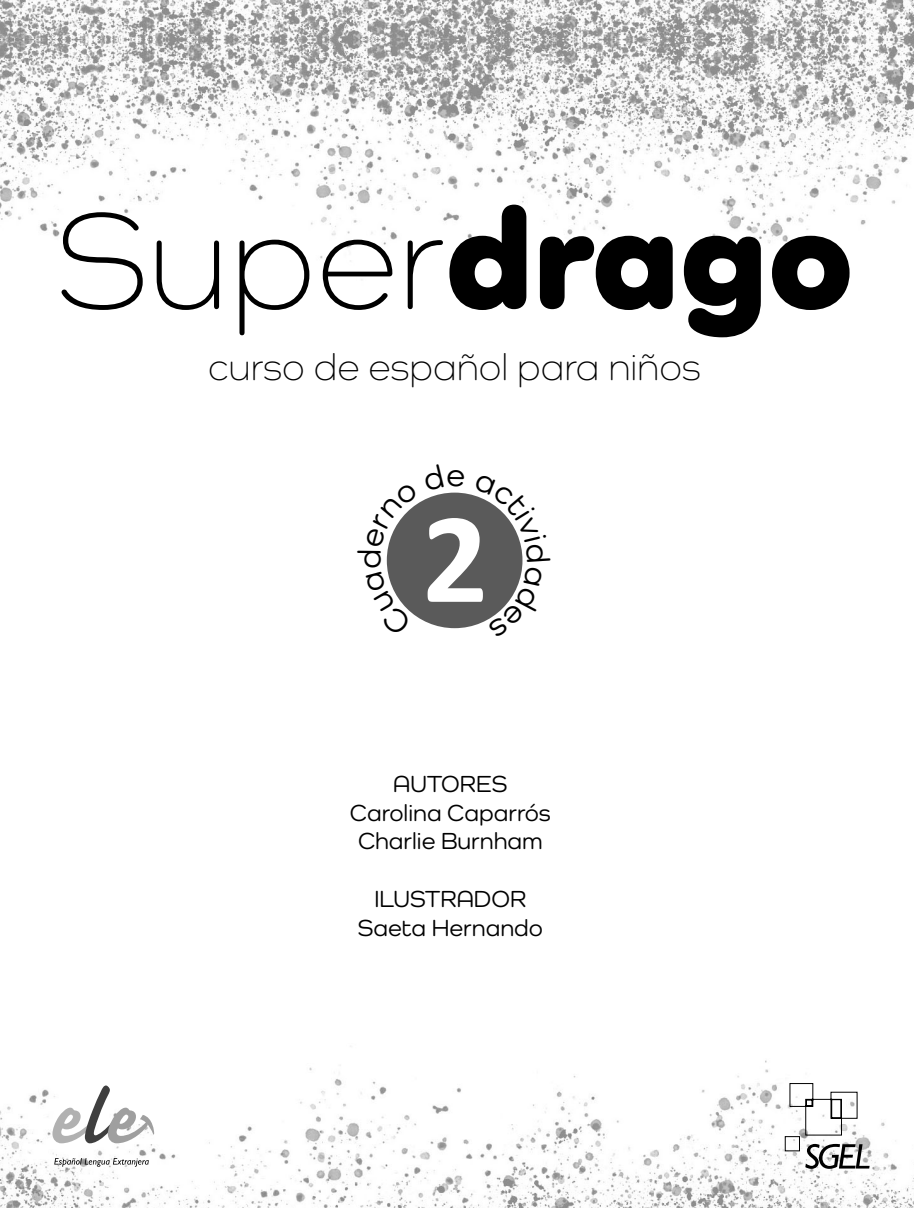
<style>
.page{position:relative;width:914px;height:1208px;background:#fff}
.page>*{position:absolute;margin:0;border:0;box-sizing:border-box;transform-origin:0 0}
.t1{font:300 140.85px "Como";color:#000}
.t2{font:700 130.2px "Calibri";color:#fff}
.t3{font:300 38.25px "Como";color:#000}
.t4{font:500 24px/28.8px "Como";color:#000;text-align:center}
.s1{font-weight:800;font-size:146.7px}
</style>
<div class="page">
<img style="left:0;top:1046px;width:913px;height:162px">
<img style="left:0;top:0;width:913px;height:280px">
<svg style="left:52px;top:1085px;width:102px;height:58px"></svg>
<svg style="left:54px;top:1158px;width:95px;height:8px"></svg>
<svg style="left:784px;top:1083px;width:85px;height:86px"></svg>
<div style="left:386px;top:492px;width:136px;height:136px;background:#5a5a5a;border-radius:50%"></div>
<svg style="left:386px;top:492px;width:78px;height:137px"></svg>
<svg style="left:474px;top:495px;width:49px;height:131px"></svg>
<h1 class="t1" style="left:56px;top:208px;width:799px">Super<span class="s1">drago</span></h1>
<h3 class="t3" style="left:208px;top:352px;width:494px">curso de español para niños</h3>
<h2 class="t2" style="left:422px;top:514px;width:68px">2</h2>
<p class="t4" style="left:350px;top:769px;width:202px">AUTORES<br>Carolina Caparrós<br>Charlie Burnham</p>
<p class="t4" style="left:357px;top:884px;width:187px">ILUSTRADOR<br>Saeta Hernando</p>
</div>
